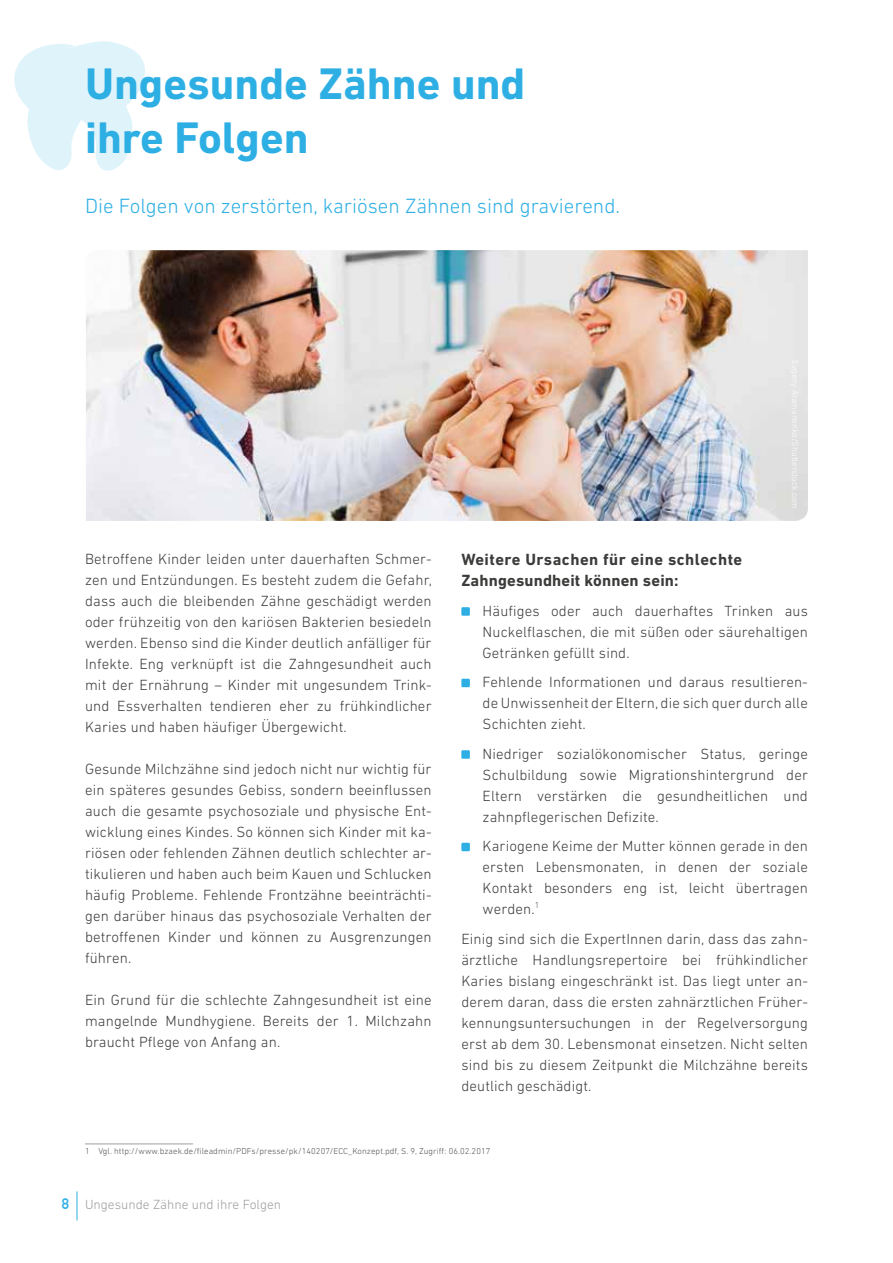
<style>
.page{position:relative;width:893px;height:1263px;background:#fff}
.page>*{position:absolute;margin:0;border:0;box-sizing:border-box;transform-origin:0 0}
.t1{font:700 45px/54px "DIN Next LT Pro";color:#2eafe4}
.t2{font:300 21px "DIN Next LT Pro";color:#2eafe4}
.t3{font:700 16.5px "DIN Next LT Pro";letter-spacing:.02em;color:#3c3c3b}
.t4{font:300 15px/21px "DIN Next LT Pro";letter-spacing:.01em;color:#3c3c3b;text-align:justify}
.t5{font:300 13.5px "DIN Next LT Pro";color:#9d9d9c}
.t6{font:300 8.7px "DIN Next LT Pro";letter-spacing:.01em;color:#555454}
.s1{font-family:"DIN Alternate";font-weight:700;font-size:15px;color:#2eafe4}
</style>
<div class="page">
<svg style="left:14px;top:41px;width:131px;height:130px"></svg>
<hr style="left:85px;top:1144px;width:108px;height:1px;background:#9d9d9c">
<div style="left:461px;top:607px;width:9px;height:9px;background:#2eafe4"></div>
<div style="left:461px;top:679px;width:9px;height:8px;background:#2eafe4"></div>
<div style="left:461px;top:750px;width:9px;height:9px;background:#2eafe4"></div>
<div style="left:461px;top:843px;width:9px;height:8px;background:#2eafe4"></div>
<svg style="left:77px;top:1191px;width:1px;height:29px"></svg>
<img style="left:86px;top:250px;width:722px;height:271px">
<h1 class="t1" style="left:85px;top:56px;width:442px">Ungesunde Zähne und ihre Folgen</h1>
<h2 class="t2" style="left:85px;top:194px;width:537px">Die Folgen von zerstörten, kariösen Zähnen sind gravierend.</h2>
<p class="t4" style="left:85px;top:548px;width:348px">Betroffene Kinder leiden unter dauerhaften Schmer&shy;zen und Entzündungen. Es besteht zudem die Gefahr, dass auch die bleibenden Zähne geschädigt werden oder frühzeitig von den kariösen Bakterien besiedeln werden. Ebenso sind die Kinder deutlich anfälliger für Infekte. Eng verknüpft ist die Zahngesundheit auch mit der Ernährung – Kinder mit ungesundem Trink&shy;und Essverhalten tendieren eher zu frühkindlicher Karies und haben häufiger Übergewicht.</p>
<p class="t4" style="left:85px;top:758px;width:348px">Gesunde Milchzähne sind jedoch nicht nur wichtig für ein späteres gesundes Gebiss, sondern beeinflussen auch die gesamte psychosoziale und physische Ent&shy;wicklung eines Kindes. So können sich Kinder mit ka&shy;riösen oder fehlenden Zähnen deutlich schlechter ar&shy;tikulieren und haben auch beim Kauen und Schlucken häufig Probleme. Fehlende Frontzähne beeinträchti&shy;gen darüber hinaus das psychosoziale Verhalten der betroffenen Kinder und können zu Ausgrenzungen führen.</p>
<p class="t4" style="left:85px;top:989px;width:348px">Ein Grund für die schlechte Zahngesundheit ist eine mangelnde Mundhygiene. Bereits der 1. Milchzahn braucht Pflege von Anfang an.</p>
<p class="t3" style="left:461px;top:550px;width:282px">Weitere Ursachen für eine schlechte</p>
<p class="t3" style="left:461px;top:571px;width:219px">Zahngesundheit können sein:</p>
<p class="t4" style="left:483px;top:600px;width:327px">Häufiges oder auch dauerhaftes Trinken aus Nuckelflaschen, die mit süßen oder säurehaltigen Getränken gefüllt sind.</p>
<p class="t4" style="left:483px;top:671px;width:327px">Fehlende Informationen und daraus resultieren&shy;de Unwissenheit der Eltern, die sich quer durch alle Schichten zieht.</p>
<p class="t4" style="left:483px;top:743px;width:327px">Niedriger sozialökonomischer Status, geringe Schulbildung sowie Migrationshintergrund der Eltern verstärken die gesundheitlichen und zahnpflegerischen Defizite.</p>
<p class="t4" style="left:483px;top:835px;width:327px">Kariogene Keime der Mutter können gerade in den ersten Lebensmonaten, in denen der soziale Kontakt besonders eng ist, leicht übertragen werden.<sup>1</sup></p>
<p class="t4" style="left:461px;top:928px;width:348px">Einig sind sich die ExpertInnen darin, dass das zahn&shy;ärztliche Handlungsrepertoire bei frühkindlicher Karies bislang eingeschränkt ist. Das liegt unter an&shy;derem daran, dass die ersten zahnärztlichen Früher&shy;kennungsuntersuchungen in der Regelversorgung erst ab dem 30. Lebensmonat einsetzen. Nicht selten sind bis zu diesem Zeitpunkt die Milchzähne bereits deutlich geschädigt.</p>
<p class="t6" style="left:85px;top:1146px;width:407px">1 Vgl. http://www.bzaek.de/fileadmin/PDFs/presse/pk/140207/ECC_Konzept.pdf, S. 9, Zugriff: 06.02.2017</p>
<p class="t5" style="left:62px;top:1196px;width:221px"><span class="s1">8</span> Ungesunde Zähne und ihre Folgen</p>
</div>
